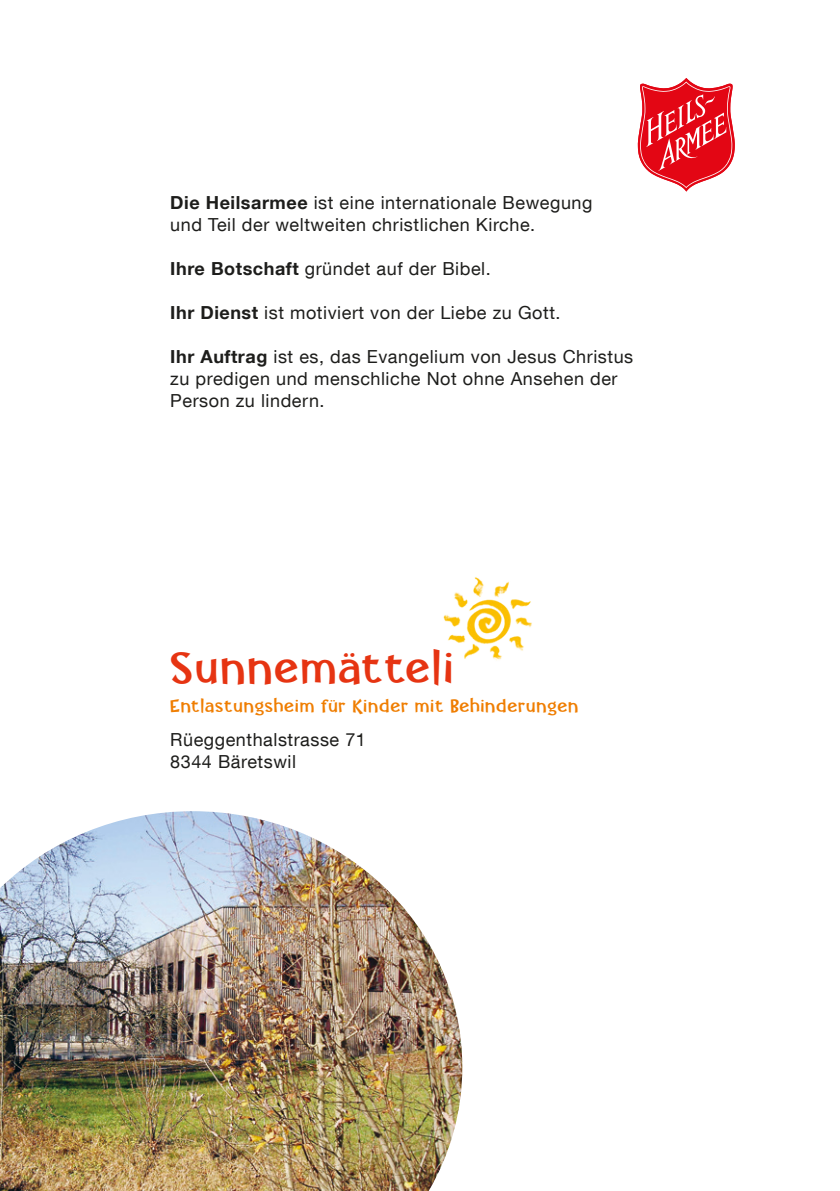
<style>
.page{position:relative;width:840px;height:1191px;background:#fff}
.page>*{position:absolute;margin:0;border:0;box-sizing:border-box;transform-origin:0 0}
.t1{font:42px "Happy Day Black Pro";letter-spacing:.05em;color:#e63412}
.t2{font:18px/22px "Helvetica Neue LT Com";letter-spacing:.03em;color:#1d1d1b}
.t3{font:17px "Happy Day Black Pro";letter-spacing:.05em;color:#ef7d00}
.s1{font-weight:700}
</style>
<div class="page">
<img style="left:443px;top:577px;width:89px;height:84px">
<svg style="left:637px;top:78px;width:97px;height:113px"></svg>
<img style="left:0;top:811px;width:462px;height:380px">
<p class="t2" style="left:170px;top:191px;width:423px"><span class="s1">Die Heilsarmee</span> ist eine internationale Bewegung und Teil der weltweiten christlichen Kirche.</p>
<p class="t2" style="left:170px;top:257px;width:322px"><span class="s1">Ihre Botschaft</span> gründet auf der Bibel.</p>
<p class="t2" style="left:170px;top:301px;width:391px"><span class="s1">Ihr Dienst</span> ist motiviert von der Liebe zu Gott.</p>
<p class="t2" style="left:170px;top:345px;width:464px"><span class="s1">Ihr Auftrag</span> ist es, das Evangelium von Jesus Christus zu predigen und menschliche Not ohne Ansehen der<br>Person zu lindern.</p>
<h1 class="t1" style="left:170px;top:641px;width:284px">Sunnemätteli</h1>
<p class="t3" style="left:170px;top:695px;width:409px">Entlastungsheim für Kinder mit Behinderungen</p>
<p class="t2" style="left:170px;top:728px;width:197px">Rüeggenthalstrasse 71<br>8344 Bäretswil</p>
</div>
